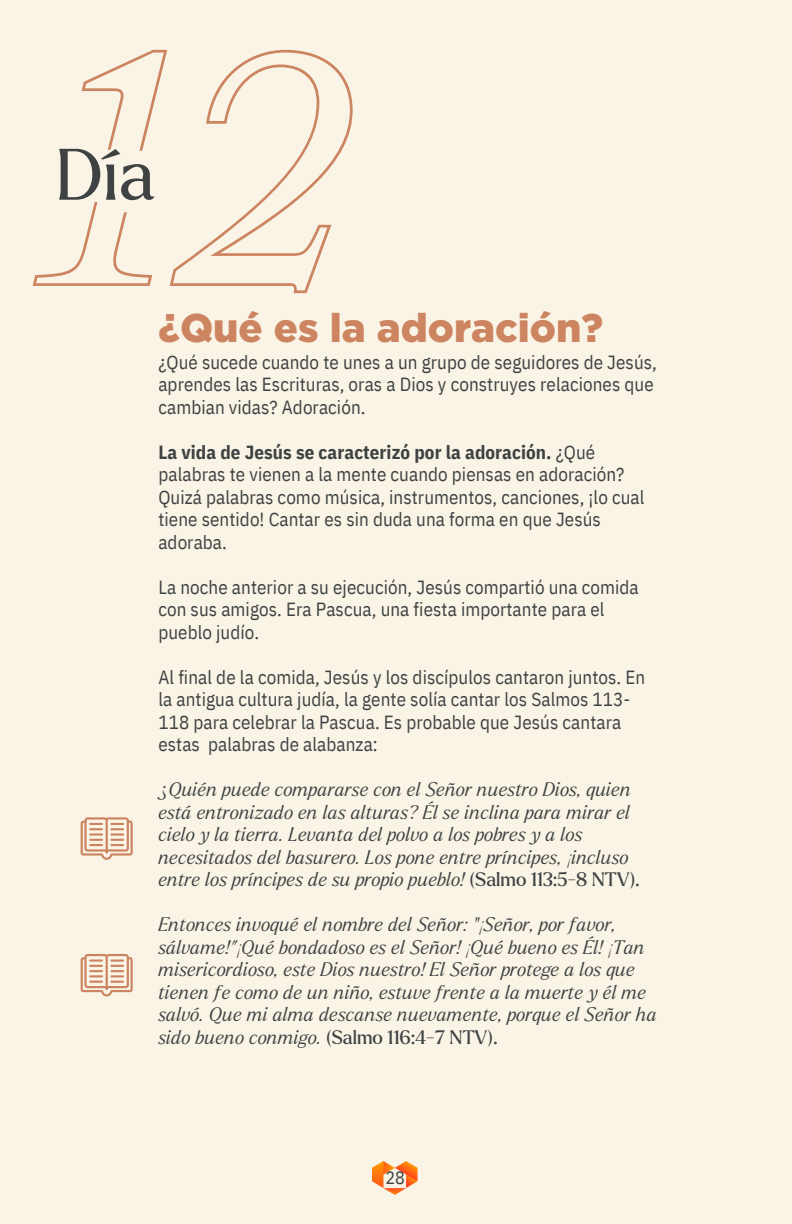
<style>
.page{position:relative;width:792px;height:1224px;background:#f9f4e5}
.page>*{position:absolute;margin:0;border:0;box-sizing:border-box;transform-origin:0 0}
.t1{font:900 40px "Gotham";color:#cd8460}
.t2{font:19px/22.4px "IBM Plex Sans Cond";letter-spacing:.005em;color:#3f4243}
.t3{font:italic 300 19px/22.4px "Larken";color:#3f4243}
.t4{font:19px "Larken";color:#3f4243}
.t5{font:18px "IBM Plex Sans Cond";color:#3f4243}
.s1{font-weight:700}
.s2{font-weight:400;font-style:normal}
.s3{font-weight:300;font-style:italic}
</style>
<div class="page">
<svg style="left:81px;top:817px;width:52px;height:43px"></svg>
<svg style="left:81px;top:954px;width:52px;height:42px"></svg>
<svg style="left:170px;top:50px;width:183px;height:243px"></svg>
<svg style="left:33px;top:50px;width:134px;height:236px"></svg>
<img style="left:373px;top:1162px;width:45px;height:33px">
<h1 class="t1" style="left:158px;top:303px;width:446px">¿Qué es la adoración?</h1>
<h1 class="t2" style="left:158px;top:351px;width:500px">¿Qué sucede cuando te unes a un grupo de seguidores de Jesús, aprendes las Escrituras, oras a Dios y construyes relaciones que cambian vidas? Adoración.</h1>
<h1 class="t2" style="left:158px;top:441px;width:488px"><span class="s1">La vida de Jesús se caracterizó por la adoración.</span> ¿Qué palabras te vienen a la mente cuando piensas en adoración?<br>Quizá palabras como música, instrumentos, canciones, ¡lo cual tiene sentido! Cantar es sin duda una forma en que Jesús adoraba.</h1>
<h1 class="t2" style="left:158px;top:576px;width:482px">La noche anterior a su ejecución, Jesús compartió una comida con sus amigos. Era Pascua, una fiesta importante para el pueblo judío.</h1>
<h1 class="t2" style="left:158px;top:666px;width:488px">Al final de la comida, Jesús y los discípulos cantaron juntos. En la antigua cultura judía, la gente solía cantar los Salmos 113- 118 para celebrar la Pascua. Es probable que Jesús cantara estas palabras de alabanza:</h1>
<h1 class="t3" style="left:158px;top:779px;width:483px">¿Quién puede compararse con el Señor nuestro Dios, quien está entronizado en las alturas? Él se inclina para mirar el cielo y la tierra. Levanta del polvo a los pobres y a los necesitados del basurero. Los pone entre príncipes, ¡incluso entre los príncipes de su propio pueblo! <span class="s2">(Salmo 113:5-8 NTV).</span></h1>
<h1 class="t3" style="left:158px;top:914px;width:500px">Entonces invoqué el nombre del Señor: “¡Señor, por favor, sálvame!”¡Qué bondadoso es el Señor! ¡Qué bueno es Él! ¡Tan misericordioso, este Dios nuestro! El Señor protege a los que tienen fe como de un niño, estuve frente a la muerte y él me salvó. Que mi alma descanse nuevamente, porque el Señor ha</h1>
<p class="t4" style="left:158px;top:1028px;width:341px"><span class="s3">sido bueno conmigo.</span> (Salmo 116:4-7 NTV).</p>
<p class="t5" style="left:386px;top:1166px;width:21px">28</p>
</div>
